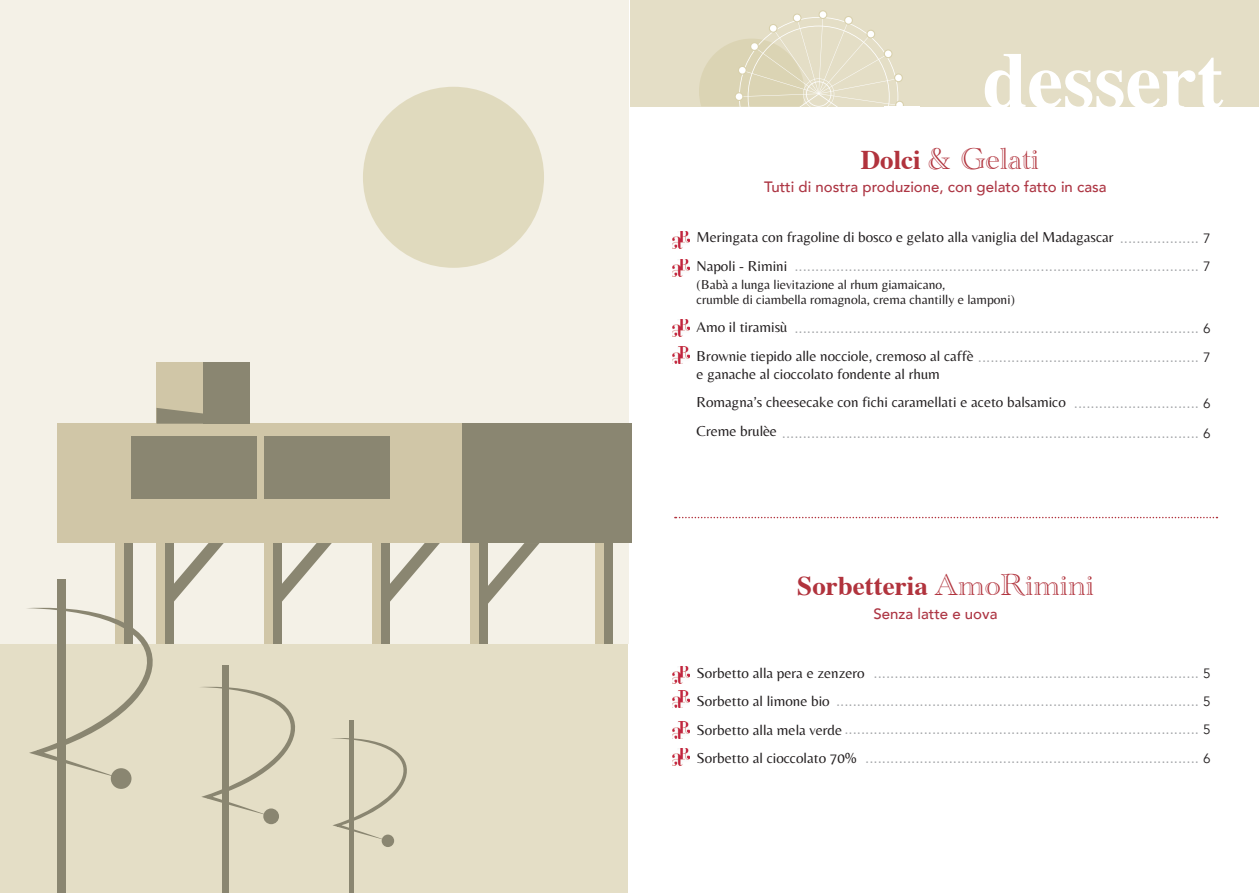
<style>
.page{position:relative;width:1259px;height:893px;background:#fff}
.page>*{position:absolute;margin:0;border:0;box-sizing:border-box;transform-origin:0 0}
.t1{font:700 80.4px "Times";color:#fff}
.t2{font:31.5px "Academy Engraved Let Plain";color:#b1333d}
.t3{font:700 27px "Times";color:#b1333d}
.t4{font:15px "Avenir";color:#a1a3a6}
.t5{font:15px "Belleza";color:#231f20}
.t6{font:500 15px "Avenir";color:#ad3644}
.t7{font:13.5px "Belleza";color:#231f20}
.s1{font-family:"Times";font-weight:700;font-size:27px}
.s2{font-family:"Avenir";color:#a1a3a6}
.s3{font-family:"Avenir";font-size:13.5px}
.s4{font-family:"Belleza";color:#231f20}
.s5{font-size:13.5px;color:#231f20}
.s6{font-family:"Academy Engraved Let Plain";font-weight:400;font-size:31.5px}
</style>
<div class="page">
<div style="left:0;top:0;width:629px;height:644px;background:#f4f1e7"></div>
<div style="left:363px;top:87px;width:181px;height:181px;background:#e0dabe;border-radius:50%"></div>
<div style="left:0;top:644px;width:628px;height:249px;background:#e4dec6"></div>
<div style="left:57px;top:424px;width:500px;height:119px;background:#d0c6a7"></div>
<div style="left:203px;top:362px;width:46px;height:62px;background:#8a8671"></div>
<div style="left:156px;top:362px;width:47px;height:62px;background:#d0c6a7"></div>
<svg style="left:156px;top:408px;width:47px;height:16px"></svg>
<div style="left:131px;top:436px;width:126px;height:63px;background:#8a8671"></div>
<div style="left:264px;top:436px;width:126px;height:63px;background:#8a8671"></div>
<svg style="left:487px;top:543px;width:52px;height:61px"></svg>
<div style="left:470px;top:543px;width:17px;height:101px;background:#8a8671"></div>
<div style="left:595px;top:543px;width:17px;height:101px;background:#8a8671"></div>
<div style="left:470px;top:543px;width:9px;height:101px;background:#d0c6a7"></div>
<div style="left:595px;top:543px;width:8px;height:101px;background:#d0c6a7"></div>
<div style="left:462px;top:424px;width:169px;height:119px;background:#8a8671"></div>
<div style="left:57px;top:579px;width:8px;height:314px;background:#8a8671"></div>
<div style="left:222px;top:665px;width:7px;height:228px;background:#8a8671"></div>
<div style="left:349px;top:721px;width:5px;height:172px;background:#8a8671"></div>
<svg style="left:27px;top:543px;width:413px;height:298px"></svg>
<div style="left:382px;top:835px;width:12px;height:12px;background:#8a8671;border-radius:50%"></div>
<img style="left:672px;top:666px;width:17px;height:17px">
<img style="left:672px;top:347px;width:17px;height:17px">
<img style="left:672px;top:231px;width:17px;height:17px">
<img style="left:672px;top:259px;width:17px;height:17px">
<img style="left:672px;top:319px;width:17px;height:17px">
<img style="left:672px;top:691px;width:17px;height:17px">
<img style="left:672px;top:722px;width:17px;height:17px">
<img style="left:672px;top:748px;width:17px;height:17px">
<div style="left:630px;top:0;width:629px;height:106px;background:#e4dec6"></div>
<div style="left:819px;top:11px;width:7px;height:7px;background:#fff;border-radius:50%"></div>
<svg style="left:699px;top:15px;width:202px;height:92px"></svg>
<svg style="left:895px;top:101px;width:9px;height:8px"></svg>
<div style="left:896px;top:102px;width:7px;height:6px;background:#fff;border-radius:50%"></div>
<svg style="left:738px;top:66px;width:8px;height:9px"></svg>
<div style="left:739px;top:67px;width:6px;height:7px;background:#fff;border-radius:50%"></div>
<div style="left:884px;top:106px;width:35px;height:18px;background:#fff"></div>
<svg style="left:675px;top:517px;width:542px;height:1px"></svg>
<p class="t1" style="left:982px;top:4px;width:243px">dessert</p>
<p class="t2" style="left:861px;top:135px;width:180px"><span class="s1">Dolci</span> &amp; Gelati</p>
<p class="t6" style="left:764px;top:174px;width:344px">Tutti di nostra produzione, con gelato fatto in casa</p>
<p class="t5" style="left:696px;top:228px;width:515px">Meringata con fragoline di bosco e gelato alla vaniglia del Madagascar <span class="s2">...................</span> <span class="s3">7</span></p>
<p class="t5" style="left:696px;top:257px;width:92px">Napoli - Rimini</p>
<p class="t7" style="left:696px;top:276px;width:250px">(Babà a lunga lievitazione al rhum giamaicano,</p>
<p class="t7" style="left:696px;top:291px;width:320px">crumble di ciambella romagnola, crema chantilly e lamponi)</p>
<p class="t4" style="left:696px;top:319px;width:515px"><span class="s4">Amo il tiramisù</span> ................................................................................................. <span class="s5">6</span></p>
<p class="t4" style="left:696px;top:347px;width:515px"><span class="s4">Brownie tiepido alle nocciole, cremoso al caffè</span> ..................................................... <span class="s5">7</span></p>
<p class="t5" style="left:696px;top:365px;width:245px">e ganache al cioccolato fondente al rhum</p>
<p class="t5" style="left:696px;top:393px;width:371px">Romagna’s cheesecake con fichi caramellati e aceto balsamico</p>
<p class="t5" style="left:696px;top:422px;width:82px">Creme brulèe</p>
<p class="t4" style="left:794px;top:257px;width:418px">................................................................................................. <span class="s5">7</span></p>
<p class="t4" style="left:1074px;top:394px;width:138px">.............................. <span class="s5">6</span></p>
<p class="t4" style="left:782px;top:424px;width:430px">.................................................................................................... <span class="s5">6</span></p>
<p class="t3" style="left:797px;top:560px;width:298px">Sorbetteria <span class="s6">AmoRimini</span></p>
<p class="t6" style="left:873px;top:600px;width:125px">Senza latte e uova</p>
<p class="t5" style="left:696px;top:664px;width:170px">Sorbetto alla pera e zenzero</p>
<p class="t4" style="left:696px;top:692px;width:515px"><span class="s4">Sorbetto al limone bio</span> ....................................................................................... <span class="s5">5</span></p>
<p class="t4" style="left:696px;top:720px;width:515px"><span class="s4">Sorbetto alla mela verde</span>..................................................................................... <span class="s5">5</span></p>
<p class="t5" style="left:696px;top:749px;width:162px">Sorbetto al cioccolato 70%</p>
<p class="t4" style="left:873px;top:664px;width:338px">.............................................................................. <span class="s5">5</span></p>
<p class="t4" style="left:865px;top:749px;width:347px">................................................................................ <span class="s5">6</span></p>
</div>
